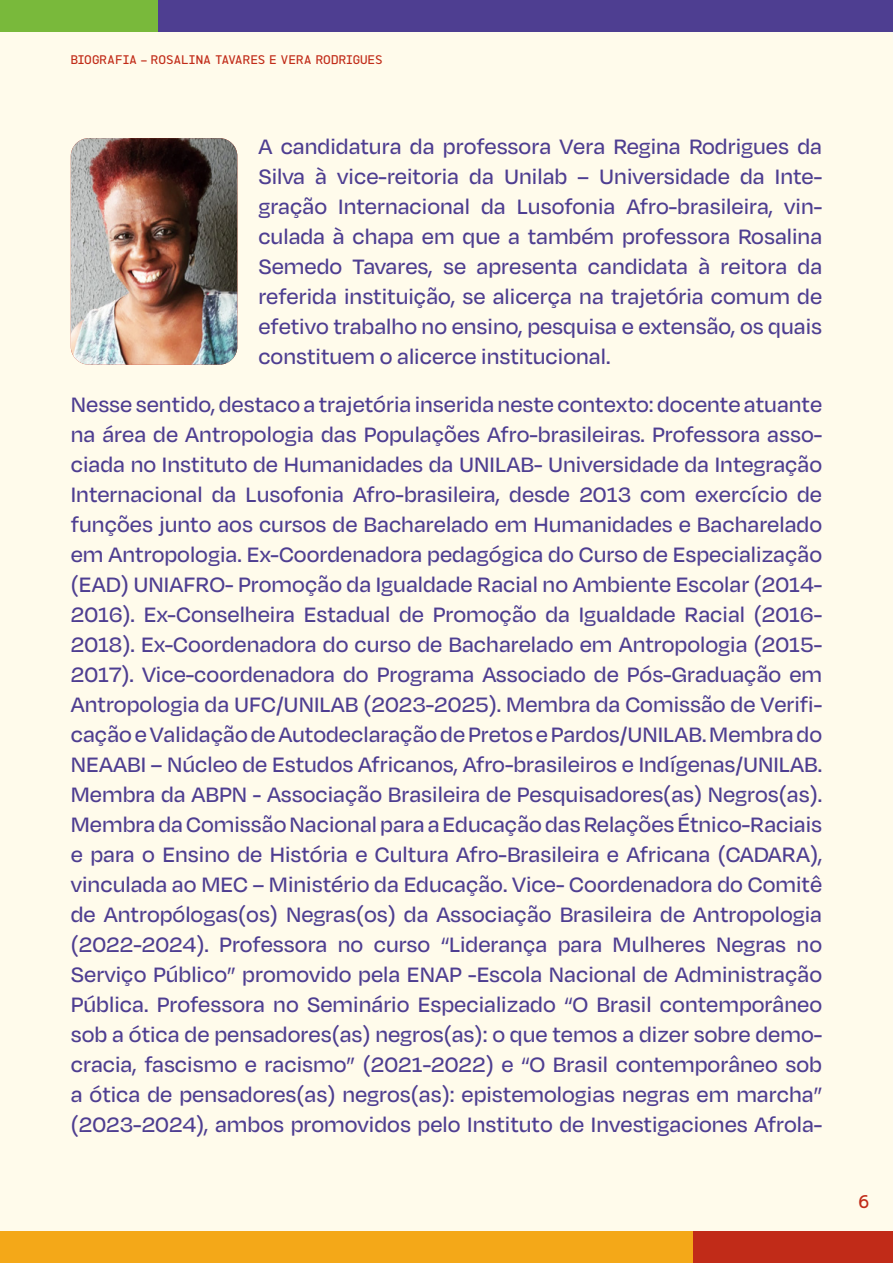
<style>
.page{position:relative;width:893px;height:1263px;background:#fff}
.page>*{position:absolute;margin:0;border:0;box-sizing:border-box;transform-origin:0 0}
.t1{font:500 24px/30px "Degular";color:#4e3e91;text-align:justify}
.t2{font:500 18px "Filamint E001";color:#c12b18}
.t3{font:500 12.3px "Filamint E001";color:#c12b18}
</style>
<div class="page">
<div style="left:0;top:32px;width:893px;height:1199px;background:#fffbeb"></div>
<div style="left:0;top:1231px;width:693px;height:32px;background:#f4a818"></div>
<div style="left:157px;top:0;width:736px;height:32px;background:#4e3e91"></div>
<div style="left:693px;top:1231px;width:200px;height:32px;background:#c12b18"></div>
<div style="left:0;top:0;width:157px;height:32px;background:#79b93b"></div>
<img style="left:71px;top:138px;width:166px;height:227px">
<p class="t3" style="left:71px;top:52px;width:313px">BIOGRAFIA – ROSALINA TAVARES E VERA RODRIGUES</p>
<p class="t1" style="left:258px;top:131px;width:565px">A candidatura da professora Vera Regina Rodrigues da Silva à vice-reitoria da Unilab – Universidade da Inte&shy;gração Internacional da Lusofonia Afro-brasileira, vin&shy;culada à chapa em que a também professora Rosalina Semedo Tavares, se apresenta candidata à reitora da referida instituição, se alicerça na trajetória comum de efetivo trabalho no ensino, pesquisa e extensão, os quais constituem o alicerce institucional.</p>
<p class="t1" style="left:71px;top:389px;width:753px">Nesse sentido, destaco a trajetória inserida neste contexto: docente atuante na área de Antropologia das Populações Afro-brasileiras. Professora asso&shy;ciada no Instituto de Humanidades da UNILAB- Universidade da Integração Internacional da Lusofonia Afro-brasileira, desde 2013 com exercício de funções junto aos cursos de Bacharelado em Humanidades e Bacharelado em Antropologia. Ex-Coordenadora pedagógica do Curso de Especialização (EAD) UNIAFRO- Promoção da Igualdade Racial no Ambiente Escolar (2014- 2016). Ex-Conselheira Estadual de Promoção da Igualdade Racial (2016- 2018). Ex-Coordenadora do curso de Bacharelado em Antropologia (2015- 2017). Vice-coordenadora do Programa Associado de Pós-Graduação em Antropologia da UFC/UNILAB (2023-2025). Membra da Comissão de Verifi&shy;cação e Validação de Autodeclaração de Pretos e Pardos/UNILAB. Membra do NEAABI – Núcleo de Estudos Africanos, Afro-brasileiros e Indígenas/UNILAB.<br>Membra da ABPN - Associação Brasileira de Pesquisadores(as) Negros(as).<br>Membra da Comissão Nacional para a Educação das Relações Étnico-Raciais e para o Ensino de História e Cultura Afro-Brasileira e Africana (CADARA), vinculada ao MEC – Ministério da Educação. Vice- Coordenadora do Comitê de Antropólogas(os) Negras(os) da Associação Brasileira de Antropologia (2022-2024). Professora no curso “Liderança para Mulheres Negras no Serviço Público” promovido pela ENAP -Escola Nacional de Administração Pública. Professora no Seminário Especializado “O Brasil contemporâneo sob a ótica de pensadores(as) negros(as): o que temos a dizer sobre demo&shy;cracia, fascismo e racismo” (2021-2022) e “O Brasil contemporâneo sob a ótica de pensadores(as) negros(as): epistemologias negras em marcha” (2023-2024), ambos promovidos pelo Instituto de Investigaciones Afrola-</p>
<p class="t2" style="left:858px;top:1191px;width:13px">6</p>
</div>
